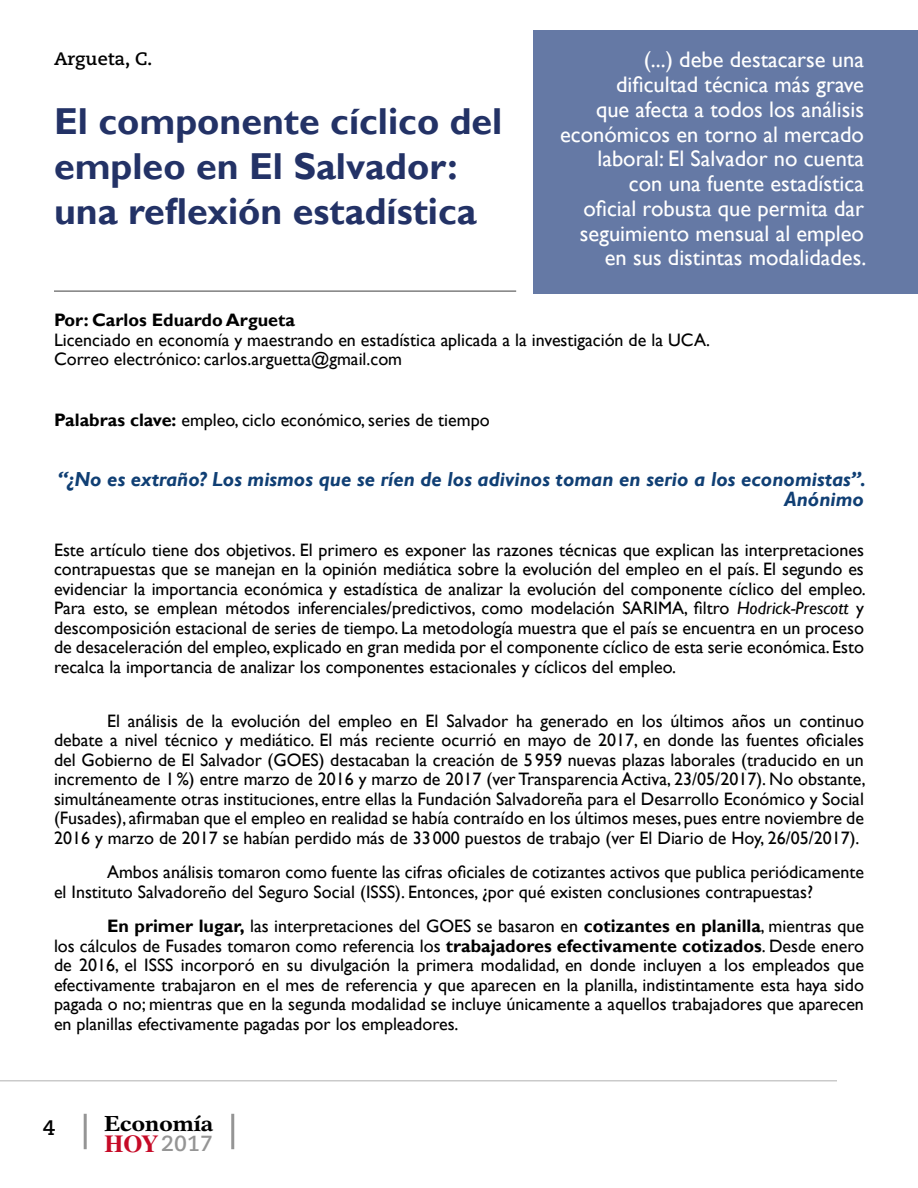
<style>
.page{position:relative;width:918px;height:1188px;background:#fff}
.page>*{position:absolute;margin:0;border:0;box-sizing:border-box;transform-origin:0 0}
.TEXTO_CONTENIDO{font:700 37.5px/45px "Gill Sans";color:#233266}
.t1{font:700 24.45px "Times";color:#c60a27}
.t2{font:22.5px/24.8px "Gill Sans";color:#fff;text-align:right}
.t3{font:700 21.75px "New Aster";color:#000}
.NÚMERO_DE_PÁGINA{font:700 21.75px "Caecilia LT Std";color:#959595}
.NÚMERO_DE_PÁGINA-2{font:700 21px "Caecilia LT Std";color:#000}
.TEXTO_CONTENIDO-2{font:italic 700 20.25px "Gill Sans";color:#103f74}
.No_Spacing{font:18px/19.5px "Gill Sans";color:#000;text-align:justify}
.TEXTO_CONTENIDO-3{font:18px "Gill Sans";color:#000}
.TEXTO_CONTENIDO-4{font:700 18px "Gill Sans";color:#000}
.t4{font:700 18px "Caecilia LT Std";color:#000}
.s1{font-weight:700}
.s2{font-style:italic}
</style>
<div class="page">
<hr style="left:0;top:1080px;width:837px;height:2px;background:#959595">
<hr style="left:84px;top:1114px;width:3px;height:35px;background:#959595">
<hr style="left:231px;top:1114px;width:3px;height:35px;background:#959595">
<hr style="left:54px;top:290px;width:462px;height:2px;background:#000">
<div style="left:533px;top:30px;width:385px;height:263px;background:#6579a5"></div>
<p class="t4" style="left:54px;top:48px;width:100px">Argueta, C.</p>
<p class="TEXTO_CONTENIDO" style="left:54px;top:100px;width:450px">El componente cíclico del empleo en El Salvador: una reflexión estadística</p>
<p class="t2" style="left:560px;top:48px;width:308px">(...) debe destacarse una dificultad técnica más grave<br>que afecta a todos los análisis económicos en torno al mercado laboral: El Salvador no cuenta<br>con una fuente estadística<br>oficial robusta que permita dar seguimiento mensual al empleo en sus distintas modalidades.</p>
<p class="TEXTO_CONTENIDO-4" style="left:54px;top:309px;width:243px">Por: Carlos Eduardo Argueta</p>
<p class="TEXTO_CONTENIDO-3" style="left:54px;top:329px;width:657px">Licenciado en economía y maestrando en estadística aplicada a la investigación de la UCA.</p>
<p class="TEXTO_CONTENIDO-3" style="left:54px;top:349px;width:350px">Correo electrónico: carlos.arguetta@gmail.com</p>
<p class="TEXTO_CONTENIDO-3" style="left:54px;top:409px;width:437px"><span class="s1">Palabras clave:</span> empleo, ciclo económico, series de tiempo</p>
<p class="TEXTO_CONTENIDO-2" style="left:58px;top:467px;width:810px">“¿No es extraño? Los mismos que se ríen de los adivinos toman en serio a los economistas”.</p>
<p class="TEXTO_CONTENIDO-2" style="left:784px;top:488px;width:81px">Anónimo</p>
<p class="No_Spacing" style="left:54px;top:540px;width:813px">Este artículo tiene dos objetivos. El primero es exponer las razones técnicas que explican las interpretaciones contrapuestas que se manejan en la opinión mediática sobre la evolución del empleo en el país. El segundo es evidenciar la importancia económica y estadística de analizar la evolución del componente cíclico del empleo.<br>Para esto, se emplean métodos inferenciales/predictivos, como modelación SARIMA, filtro <span class="s2">Hodrick-Prescott</span> y descomposición estacional de series de tiempo. La metodología muestra que el país se encuentra en un proceso de desaceleración del empleo, explicado en gran medida por el componente cíclico de esta serie económica. Esto recalca la importancia de analizar los componentes estacionales y cíclicos del empleo.</p>
<p class="No_Spacing" style="left:54px;top:711px;width:813px;text-indent:53px">El análisis de la evolución del empleo en El Salvador ha generado en los últimos años un continuo debate a nivel técnico y mediático. El más reciente ocurrió en mayo de 2017, en donde las fuentes oficiales del Gobierno de El Salvador (GOES) destacaban la creación de 5959 nuevas plazas laborales (traducido en un incremento de 1%) entre marzo de 2016 y marzo de 2017 (ver Transparencia Activa, 23/05/2017). No obstante, simultáneamente otras instituciones, entre ellas la Fundación Salvadoreña para el Desarrollo Económico y Social (Fusades), afirmaban que el empleo en realidad se había contraído en los últimos meses, pues entre noviembre de 2016 y marzo de 2017 se habían perdido más de 33000 puestos de trabajo (ver El Diario de Hoy, 26/05/2017).</p>
<p class="No_Spacing" style="left:54px;top:863px;width:811px;text-indent:53px">Ambos análisis tomaron como fuente las cifras oficiales de cotizantes activos que publica periódicamente el Instituto Salvadoreño del Seguro Social (ISSS). Entonces, ¿por qué existen conclusiones contrapuestas?</p>
<p class="No_Spacing" style="left:54px;top:917px;width:812px;text-indent:53px"><span class="s1">En primer lugar,</span> las interpretaciones del GOES se basaron en <span class="s1">cotizantes en planilla</span>, mientras que los cálculos de Fusades tomaron como referencia los <span class="s1">trabajadores efectivamente cotizados</span>. Desde enero de 2016, el ISSS incorporó en su divulgación la primera modalidad, en donde incluyen a los empleados que efectivamente trabajaron en el mes de referencia y que aparecen en la planilla, indistintamente esta haya sido pagada o no; mientras que en la segunda modalidad se incluye únicamente a aquellos trabajadores que aparecen en planillas efectivamente pagadas por los empleadores.</p>
<p class="NÚMERO_DE_PÁGINA-2" style="left:43px;top:1116px;width:14px">4</p>
<p class="t3" style="left:104px;top:1110px;width:111px">Economía</p>
<p class="NÚMERO_DE_PÁGINA" style="left:161px;top:1131px;width:53px">2017</p>
<p class="t1" style="left:104px;top:1129px;width:56px">HOY</p>
</div>
